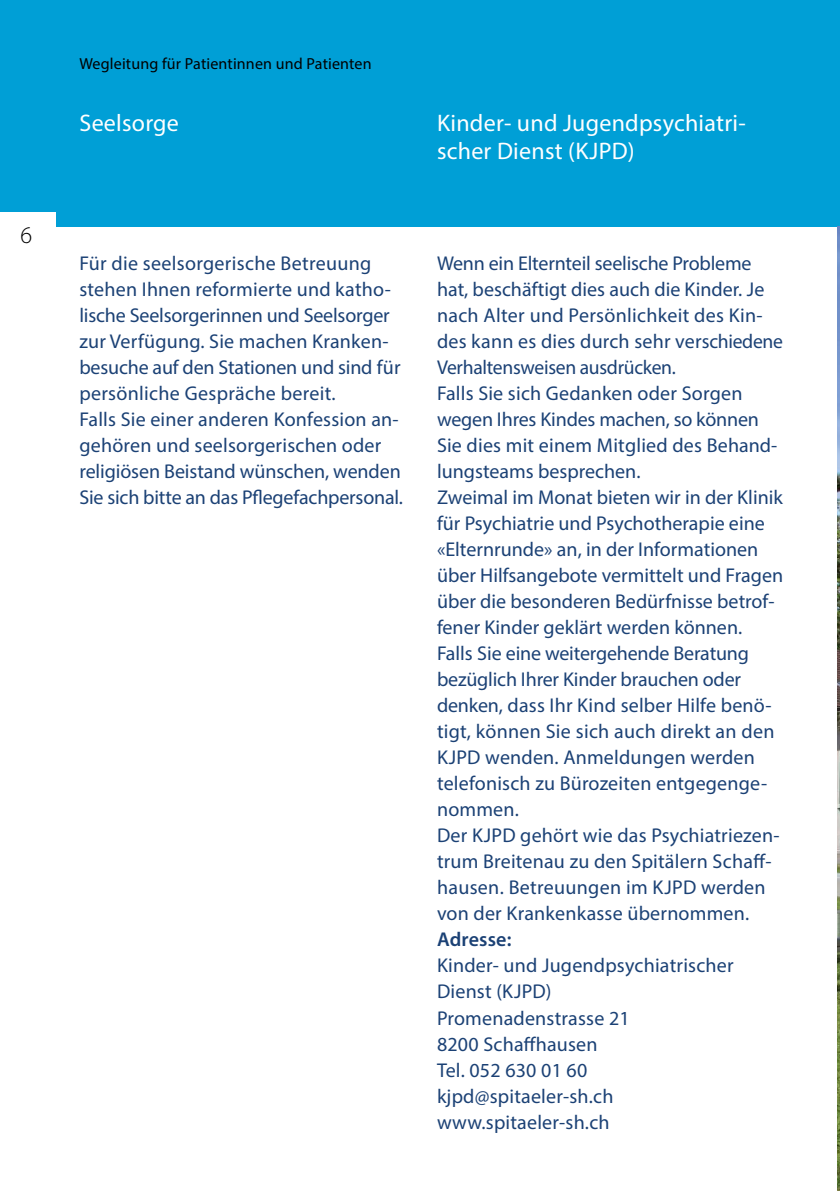
<style>
.page{position:relative;width:840px;height:1191px;background:#fff}
.page>*{position:absolute;margin:0;border:0;box-sizing:border-box;transform-origin:0 0}
.t1{font:24px/28px "Myriad Pro";letter-spacing:.01em;color:#fff}
.t2{font:300 24px "Myriad Pro";color:#000}
.t3{font:20px/26px "Myriad Pro";letter-spacing:.005em;color:#1b4175}
.t4{font:600 20px "Myriad Pro";letter-spacing:.01em;color:#1b4175}
.t5{font:16px "Myriad Pro";letter-spacing:.01em;color:#000}
</style>
<div class="page">
<div style="left:0;top:0;width:839px;height:227px;background:#009fd6"></div>
<img style="left:837px;top:227px;width:2px;height:964px">
<div style="left:0;top:213px;width:56px;height:42px;background:#fff"></div>
<p class="t2" style="left:20px;top:220px;width:13px">6</p>
<p class="t5" style="left:79px;top:53px;width:293px">Wegleitung für Patientinnen und Patienten</p>
<p class="t1" style="left:79px;top:109px;width:101px">Seelsorge</p>
<p class="t1" style="left:437px;top:109px;width:310px">Kinder- und Jugendpsychiatri&shy;scher Dienst (KJPD)</p>
<p class="t3" style="left:79px;top:250px;width:325px">Für die seelsorgerische Betreuung stehen Ihnen reformierte und katho&shy;lische Seelsorgerinnen und Seelsorger zur Verfügung. Sie machen Kranken&shy;besuche auf den Stationen und sind für persönliche Gespräche bereit.<br>Falls Sie einer anderen Konfession an&shy;gehören und seelsorgerischen oder religiösen Beistand wünschen, wenden Sie sich bitte an das Pflegefachpersonal.</p>
<p class="t3" style="left:437px;top:250px;width:347px">Wenn ein Elternteil seelische Probleme hat, beschäftigt dies auch die Kinder. Je nach Alter und Persönlichkeit des Kin&shy;des kann es dies durch sehr verschiedene Verhaltensweisen ausdrücken.<br>Falls Sie sich Gedanken oder Sorgen wegen Ihres Kindes machen, so können Sie dies mit einem Mitglied des Behand&shy;lungsteams besprechen.<br>Zweimal im Monat bieten wir in der Klinik für Psychiatrie und Psychotherapie eine «Elternrunde» an, in der Informationen über Hilfsangebote vermittelt und Fragen über die besonderen Bedürfnisse betrof&shy;fener Kinder geklärt werden können.<br>Falls Sie eine weitergehende Beratung bezüglich Ihrer Kinder brauchen oder denken, dass Ihr Kind selber Hilfe benö&shy;tigt, können Sie sich auch direkt an den KJPD wenden. Anmeldungen werden telefonisch zu Bürozeiten entgegenge&shy;nommen.<br>Der KJPD gehört wie das Psychiatriezen&shy;trum Breitenau zu den Spitälern Schaff&shy;hausen. Betreuungen im KJPD werden von der Krankenkasse übernommen.</p>
<p class="t4" style="left:437px;top:927px;width:76px">Adresse:</p>
<p class="t3" style="left:437px;top:952px;width:298px">Kinder- und Jugendpsychiatrischer<br>Dienst (KJPD)<br>Promenadenstrasse 21<br>8200 Schaffhausen<br>Tel. 052 630 01 60 kjpd@spitaeler-sh.ch www.spitaeler-sh.ch</p>
</div>
